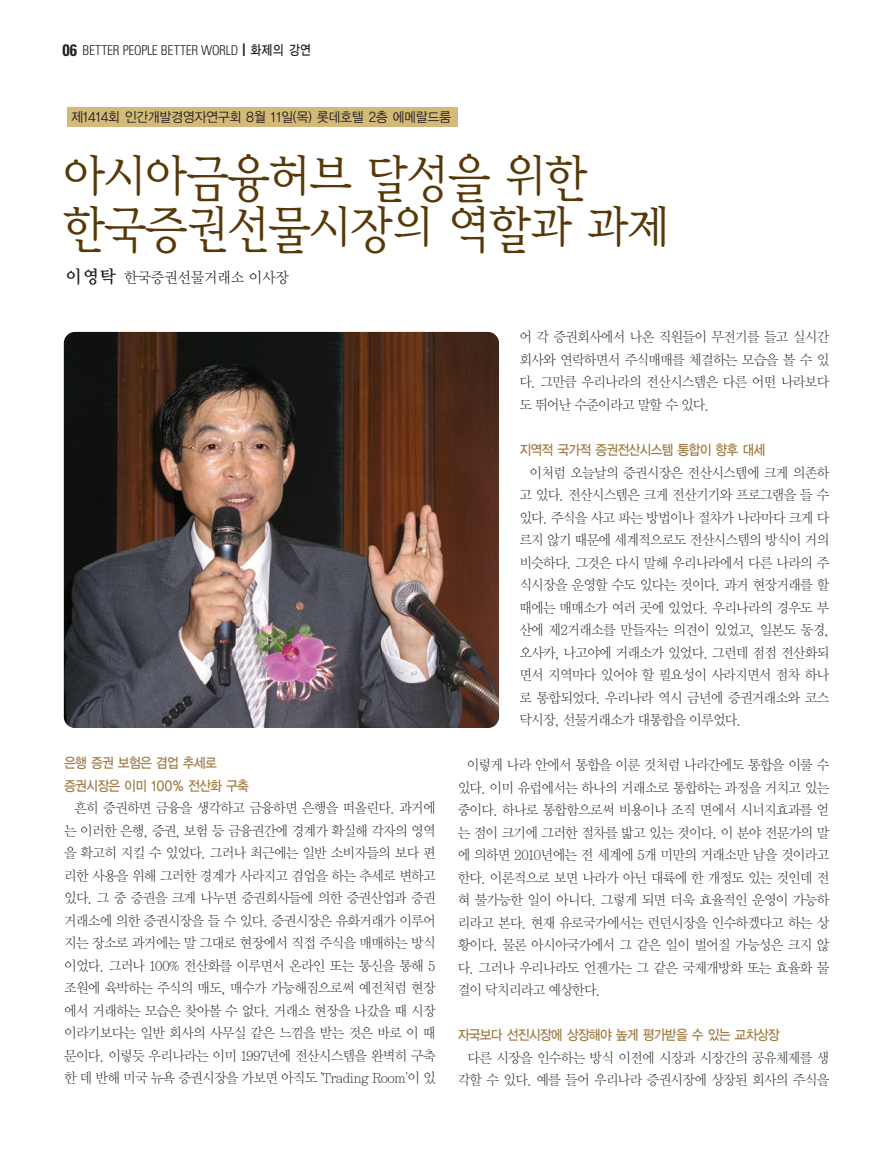
<style>
.page{position:relative;width:893px;height:1169px;background:#fff}
.page>*{position:absolute;margin:0;border:0;box-sizing:border-box;transform-origin:0 0}
.t1{font:49.5px/51.2px "Y Mj O23";letter-spacing:-.125em;color:#573807;scale:.95 1}
.t2{font:15px "Y Mj O12";letter-spacing:-.065em;color:#231f20;scale:.95 1}
.t3{font:13.95px/22.5px "Y Mj O11";letter-spacing:-.105em;color:#231f20;text-align:justify;scale:.95 1}
.t4{font:13.95px/22.5px "YGO13";letter-spacing:-.12em;color:#a07d46;scale:.9 1}
.t5{font:13.5px "YGO12";letter-spacing:-.095em;color:#231f20;scale:.95 1}
.t6{font:300 condensed 13.5px "Univers";letter-spacing:-.02em;color:#231f20}
.s1{font-weight:700;font-size:16.5px}
.s2{font-family:"Frutiger";font-weight:400;font-size:18px}
.s3{font-family:"YGO13";font-weight:400;font-stretch:normal}
.s4{font-family:"Y Mj O14";font-size:18px}
</style>
<div class="page">
<div style="left:67px;top:107px;width:390px;height:20px;background:#d3b97a"></div>
<img style="left:64px;top:332px;width:435px;height:396px;border-radius:11px">
<p class="t6" style="left:63px;top:45px;width:250px"><span class="s1">06</span> BETTER PEOPLE BETTER WORLD <span class="s2">I</span> <span class="s3">화제의 강연</span></p>
<p class="t5" style="left:71px;top:111px;width:402px">제1414회 인간개발경영자연구회 8월 11일(목) 롯데호텔 2층 에메랄드룸</p>
<h1 class="t1" style="left:61px;top:154px;width:645px">아시아금융허브 달성을 위한 한국증권선물시장의 역할과 과제</h1>
<p class="t2" style="left:65px;top:271px;width:237px"><span class="s4">이영탁</span> 한국증권선물거래소 이사장</p>
<p class="t4" style="left:64px;top:752px;width:208px">은행 증권 보험은 겸업 추세로 증권시장은 이미 100% 전산화 구축</p>
<p class="t3" style="left:64px;top:797px;width:393px;text-indent:10px">흔히 증권하면 금융을 생각하고 금융하면 은행을 떠올린다. 과거에 는 이러한 은행, 증권, 보험 등 금융권간에 경계가 확실해 각자의 영역 을 확고히 지킬 수 있었다. 그러나 최근에는 일반 소비자들의 보다 편 리한 사용을 위해 그러한 경계가 사라지고 겸업을 하는 추세로 변하고 있다. 그 중 증권을 크게 나누면 증권회사들에 의한 증권산업과 증권 거래소에 의한 증권시장을 들 수 있다. 증권시장은 유화거래가 이루어 지는 장소로 과거에는 말 그대로 현장에서 직접 주식을 매매하는 방식 이었다. 그러나 100% 전산화를 이루면서 온라인 또는 통신을 통해 5 조원에 육박하는 주식의 매도, 매수가 가능해짐으로써 예전처럼 현장 에서 거래하는 모습은 찾아볼 수 없다. 거래소 현장을 나갔을 때 시장 이라기보다는 일반 회사의 사무실 같은 느낌을 받는 것은 바로 이 때 문이다. 이렇듯 우리나라는 이미 1997년에 전산시스템을 완벽히 구축 한 데 반해 미국 뉴욕 증권시장을 가보면 아직도 'Trading Room'이 있</p>
<p class="t3" style="left:519px;top:327px;width:328px">어 각 증권회사에서 나온 직원들이 무전기를 들고 실시간 회사와 연락하면서 주식매매를 체결하는 모습을 볼 수 있 다. 그만큼 우리나라의 전산시스템은 다른 어떤 나라보다 도 뛰어난 수준이라고 말할 수 있다.</p>
<p class="t4" style="left:519px;top:439px;width:276px">지역적 국가적 증권전산시스템 통합이 향후 대세</p>
<p class="t3" style="left:519px;top:462px;width:328px;text-indent:10px">이처럼 오늘날의 증권시장은 전산시스템에 크게 의존하 고 있다. 전산시스템은 크게 전산기기와 프로그램을 들 수 있다. 주식을 사고 파는 방법이나 절차가 나라마다 크게 다 르지 않기 때문에 세계적으로도 전산시스템의 방식이 거의 비슷하다. 그것은 다시 말해 우리나라에서 다른 나라의 주 식시장을 운영할 수도 있다는 것이다. 과거 현장거래를 할 때에는 매매소가 여러 곳에 있었다. 우리나라의 경우도 부 산에 제2거래소를 만들자는 의견이 있었고, 일본도 동경, 오사카, 나고야에 거래소가 있었다. 그런데 점점 전산화되 면서 지역마다 있어야 할 필요성이 사라지면서 점차 하나 로 통합되었다. 우리나라 역시 금년에 증권거래소와 코스 닥시장, 선물거래소가 대통합을 이루었다.</p>
<p class="t3" style="left:457px;top:754px;width:393px;text-indent:9px">이렇게 나라 안에서 통합을 이룬 것처럼 나라간에도 통합을 이룰 수 있다. 이미 유럽에서는 하나의 거래소로 통합하는 과정을 거치고 있는 중이다. 하나로 통합함으로써 비용이나 조직 면에서 시너지효과를 얻 는 점이 크기에 그러한 절차를 밟고 있는 것이다. 이 분야 전문가의 말 에 의하면 2010년에는 전 세계에 5개 미만의 거래소만 남을 것이라고 한다. 이론적으로 보면 나라가 아닌 대륙에 한 개정도 있는 것인데 전 혀 불가능한 일이 아니다. 그렇게 되면 더욱 효율적인 운영이 가능하 리라고 본다. 현재 유로국가에서는 런던시장을 인수하겠다고 하는 상 황이다. 물론 아시아국가에서 그 같은 일이 벌어질 가능성은 크지 않 다. 그러나 우리나라도 언젠가는 그 같은 국제개방화 또는 효율화 물 결이 닥치리라고 예상한다.</p>
<p class="t4" style="left:457px;top:1024px;width:360px">자국보다 선진시장에 상장해야 높게 평가받을 수 있는 교차상장</p>
<p class="t3" style="left:457px;top:1047px;width:393px;text-align:right">다른 시장을 인수하는 방식 이전에 시장과 시장간의 공유체제를 생 각할 수 있다. 예를 들어 우리나라 증권시장에 상장된 회사의 주식을</p>
</div>
